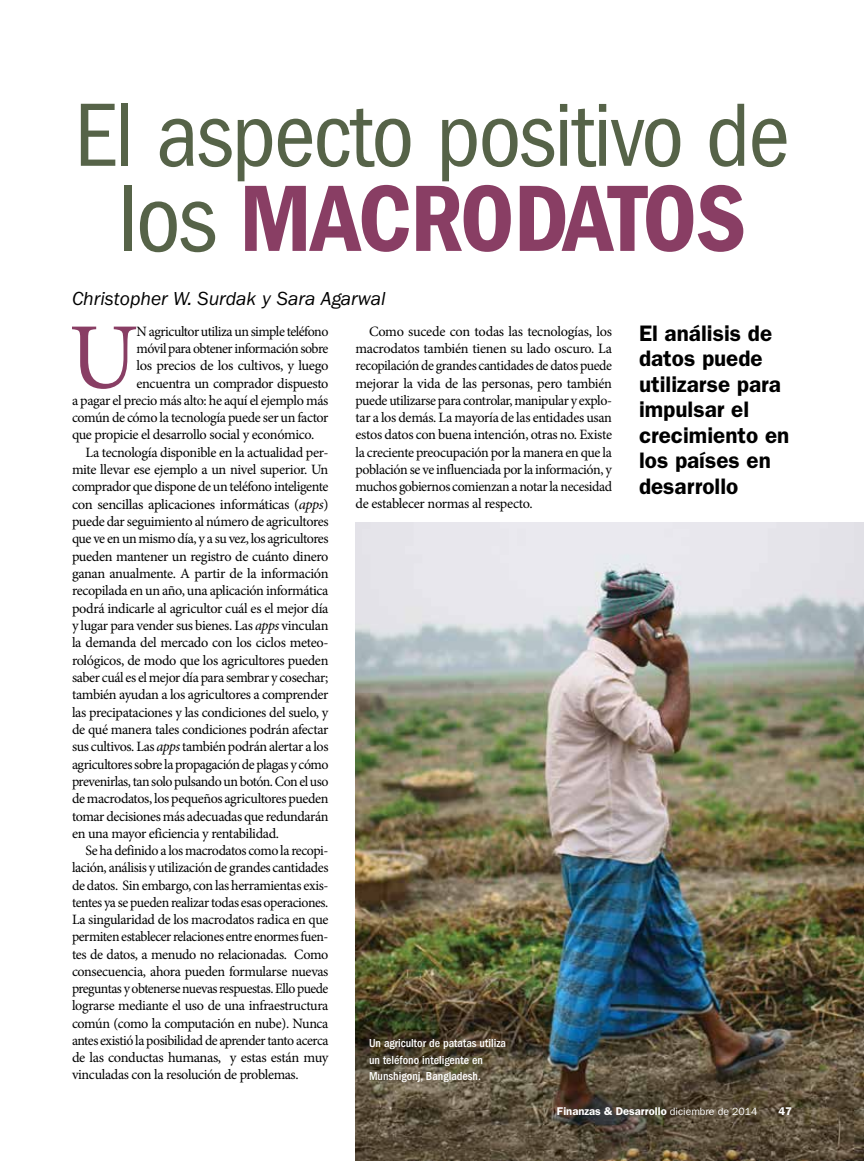
<style>
.page{position:relative;width:864px;height:1161px;background:#fff}
.page>*{position:absolute;margin:0;border:0;box-sizing:border-box;transform-origin:0 0}
.t1{font:97.5px "ITC Franklin Gothic Std Dm Cd";letter-spacing:-.03em;color:#893e64}
.t2{font:93.9px "Minion Pro";color:#893e64}
.t3{font:condensed 93px "ITC Franklin Gothic Std";letter-spacing:-.02em;color:#566348}
.t4{font:600 22.5px/25.5px "ITC Franklin Gothic Std";color:#000}
.t5{font:italic 19.5px "ITC Franklin Gothic Std";color:#000}
.t6{font:14.25px/17.2px "Minion Pro";letter-spacing:-.03em;color:#000;text-align:justify}
.t7{font:14.25px "Minion Pro";letter-spacing:-.03em;color:#000;scale:.96 1}
.t8{font:500 condensed 12px/16.5px "ITC Franklin Gothic Std";color:#fff}
.t9{font:600 11.25px "ITC Franklin Gothic Std";color:#fff}
.s1{font-family:"ITC Franklin Gothic Std";font-stretch:condensed;color:#566348}
.s2{font-style:italic}
.s3{font-weight:400;font-size:10.5px}
</style>
<div class="page">
<img style="left:356px;top:522px;width:508px;height:639px">
<h3 class="t3" style="left:74px;top:83px;width:717px">El aspecto positivo de</h3>
<h1 class="t1" style="left:118px;top:163px;width:629px"><span class="s1">los</span> MACRODATOS</h1>
<h3 class="t5" style="left:72px;top:288px;width:315px">Christopher W. Surdak y Sara Agarwal</h3>
<h2 class="t2" style="left:69px;top:295px;width:71px">U</h2>
<p class="t6" style="left:137px;top:323px;width:193px">N agricultor utiliza un simple teléfono</p>
<p class="t6" style="left:137px;top:340px;width:193px">móvil para obtener información sobre</p>
<p class="t6" style="left:137px;top:357px;width:193px">los precios de los cultivos, y luego</p>
<p class="t6" style="left:137px;top:375px;width:193px">encuentra un comprador dispuesto</p>
<p class="t6" style="left:72px;top:392px;width:258px">a pagar el precio más alto: he aquí el ejemplo más</p>
<p class="t6" style="left:72px;top:409px;width:258px">común de cómo la tecnología puede ser un factor</p>
<p class="t6" style="left:72px;top:426px;width:244px">que propicie el desarrollo social y económico.</p>
<p class="t6" style="left:85px;top:444px;width:245px">La tecnología disponible en la actualidad per-</p>
<p class="t6" style="left:72px;top:461px;width:258px">mite llevar ese ejemplo a un nivel superior. Un</p>
<p class="t6" style="left:72px;top:478px;width:258px">comprador que dispone de un teléfono inteligente</p>
<p class="t6" style="left:72px;top:496px;width:258px">con sencillas aplicaciones informáticas (<span class="s2">apps</span>)</p>
<p class="t6" style="left:72px;top:513px;width:258px">puede dar seguimiento al número de agricultores</p>
<p class="t6" style="left:72px;top:530px;width:258px">que ve en un mismo día, y a su vez, los agricultores</p>
<p class="t6" style="left:72px;top:548px;width:258px">pueden mantener un registro de cuánto dinero</p>
<p class="t6" style="left:72px;top:565px;width:258px">ganan anualmente. A partir de la información</p>
<p class="t6" style="left:72px;top:582px;width:258px">recopilada en un año, una aplicación informática</p>
<p class="t6" style="left:72px;top:600px;width:258px">podrá indicarle al agricultor cuál es el mejor día</p>
<p class="t6" style="left:72px;top:617px;width:258px">y lugar para vender sus bienes. Las <span class="s2">apps</span> vinculan</p>
<p class="t6" style="left:72px;top:634px;width:258px">la demanda del mercado con los ciclos meteo-</p>
<p class="t6" style="left:72px;top:651px;width:258px">rológicos, de modo que los agricultores pueden</p>
<p class="t6" style="left:72px;top:669px;width:258px">saber cuál es el mejor día para sembrar y cosechar;</p>
<p class="t6" style="left:72px;top:686px;width:258px">también ayudan a los agricultores a comprender</p>
<p class="t6" style="left:72px;top:703px;width:258px">las precipataciones y las condiciones del suelo, y</p>
<p class="t6" style="left:72px;top:721px;width:258px">de qué manera tales condiciones podrán afectar</p>
<p class="t6" style="left:72px;top:738px;width:258px">sus cultivos. Las <span class="s2">apps</span> también podrán alertar a los</p>
<p class="t6" style="left:72px;top:755px;width:258px">agricultores sobre la propagación de plagas y cómo</p>
<p class="t6" style="left:72px;top:773px;width:258px">prevenirlas, tan solo pulsando un botón. Con el uso</p>
<p class="t6" style="left:72px;top:790px;width:258px">de macrodatos, los pequeños agricultores pueden</p>
<p class="t6" style="left:72px;top:807px;width:258px">tomar decisiones más adecuadas que redundarán</p>
<p class="t6" style="left:72px;top:825px;width:209px">en una mayor eficiencia y rentabilidad.</p>
<p class="t6" style="left:86px;top:842px;width:245px">Se ha definido a los macrodatos como la recopi-</p>
<p class="t6" style="left:72px;top:859px;width:258px">lación, análisis y utilización de grandes cantidades</p>
<p class="t6" style="left:72px;top:876px;width:258px">de datos. Sin embargo, con las herramientas exis-</p>
<p class="t6" style="left:72px;top:894px;width:258px">tentes ya se pueden realizar todas esas operaciones.</p>
<p class="t6" style="left:72px;top:911px;width:258px">La singularidad de los macrodatos radica en que</p>
<p class="t6" style="left:72px;top:928px;width:258px">permiten establecer relaciones entre enormes fuen-</p>
<p class="t6" style="left:72px;top:945px;width:258px">tes de datos, a menudo no relacionadas. Como</p>
<p class="t6" style="left:72px;top:963px;width:258px">consecuencia, ahora pueden formularse nuevas</p>
<p class="t7" style="left:72px;top:979px;width:269px">preguntas y obtenerse nuevas respuestas. Ello puede</p>
<p class="t6" style="left:72px;top:997px;width:258px">lograrse mediante el uso de una infraestructura</p>
<p class="t6" style="left:72px;top:1014px;width:258px">común (como la computación en nube). Nunca</p>
<p class="t6" style="left:72px;top:1032px;width:258px">antes existió la posibilidad de aprender tanto acerca</p>
<p class="t6" style="left:72px;top:1049px;width:258px">de las conductas humanas, y estas están muy</p>
<p class="t6" style="left:72px;top:1066px;width:228px">vinculadas con la resolución de problemas.</p>
<p class="t6" style="left:356px;top:323px;width:258px;text-indent:14px">Como sucede con todas las tecnologías, los macrodatos también tienen su lado oscuro. La recopilación de grandes cantidades de datos puede mejorar la vida de las personas, pero también puede utilizarse para controlar, manipular y explo&shy;tar a los demás. La mayoría de las entidades usan estos datos con buena intención, otras no. Existe la creciente preocupación por la manera en que la población se ve influenciada por la información, y muchos gobiernos comienzan a notar la necesidad de establecer normas al respecto.</p>
<h3 class="t4" style="left:639px;top:320px;width:152px">El análisis de datos puede utilizarse para impulsar el crecimiento en los países en desarrollo</h3>
<p class="t8" style="left:369px;top:1035px;width:138px">Un agricultor de patatas utiliza un teléfono inteligente en<br>Munshigonj, Bangladesh.</p>
<p class="t9" style="left:557px;top:1104px;width:202px">Finanzas &amp; Desarrollo <span class="s3">diciembre de 2014</span></p>
<p class="t9" style="left:779px;top:1104px;width:15px">47</p>
</div>
